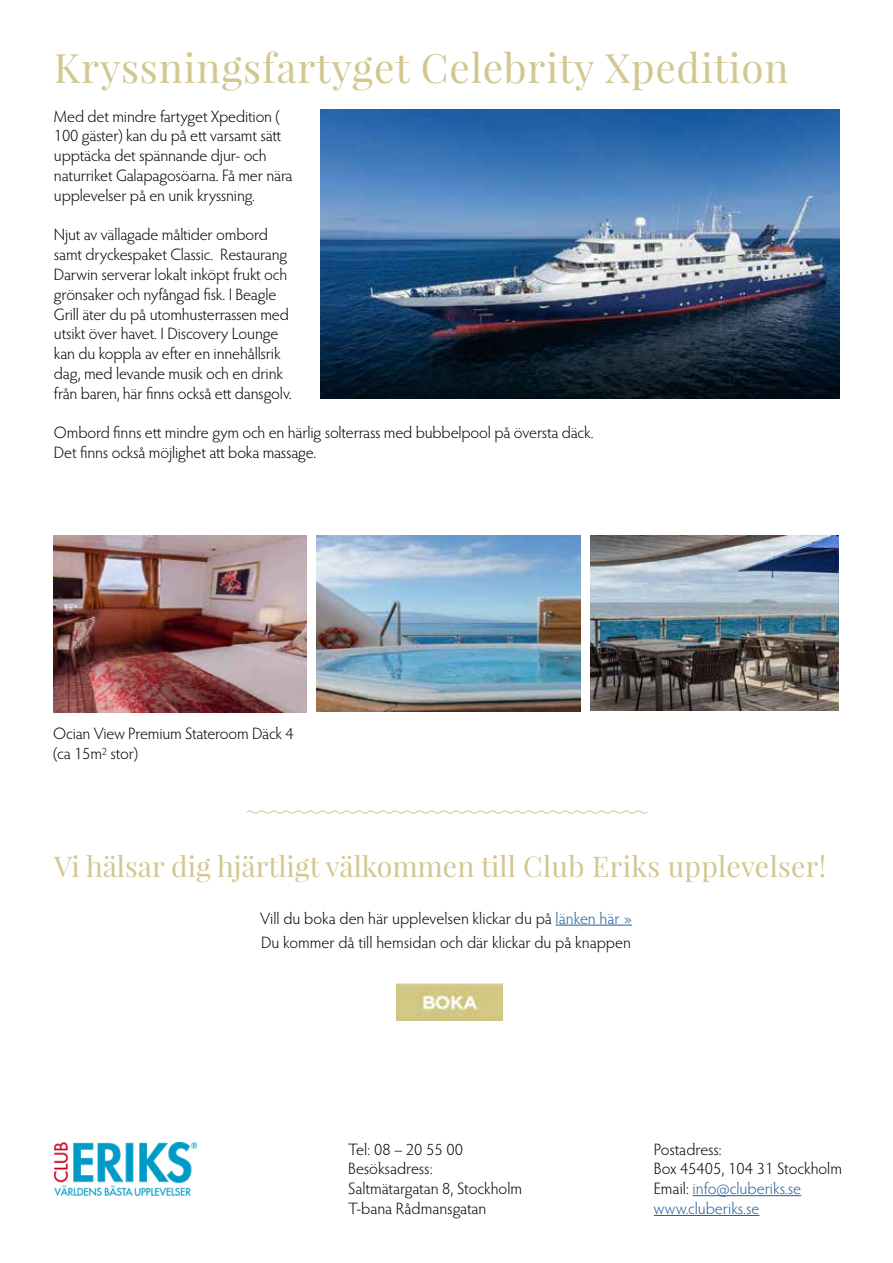
<style>
.page{position:relative;width:893px;height:1263px;background:#fff}
.page>*{position:absolute;margin:0;border:0;box-sizing:border-box;transform-origin:0 0}
.t1{font:40.5px "Playfair Display";letter-spacing:.02em;color:#d2c78f}
.t2{font:28.5px "Playfair Display";color:#d2c78f}
.t3{font:300 16.5px/19.8px "Hypatia Sans Pro";letter-spacing:-.01em;color:#000}
.s1{color:#215e9e}
</style>
<div class="page">
<img style="left:54px;top:1142px;width:142px;height:53px">
<hr style="left:693px;top:1195px;width:108px;height:1px;background:#215e9e">
<hr style="left:654px;top:1215px;width:105px;height:1px;background:#215e9e">
<hr style="left:556px;top:925px;width:76px;height:1px;background:#215e9e">
<img style="left:396px;top:984px;width:107px;height:36px">
<svg style="left:246px;top:810px;width:402px;height:4px"></svg>
<img style="left:590px;top:535px;width:249px;height:175px">
<img style="left:317px;top:535px;width:263px;height:176px">
<img style="left:53px;top:535px;width:253px;height:178px">
<img style="left:321px;top:109px;width:518px;height:290px">
<h1 class="t1" style="left:54px;top:42px;width:736px">Kryssningsfartyget Celebrity Xpedition</h1>
<p class="t3" style="left:54px;top:106px;width:240px">Med det mindre fartyget Xpedition ( 100 gäster) kan du på ett varsamt sätt upptäcka det spännande djur- och naturriket Galapagosöarna. Få mer nära upplevelser på en unik kryssning.</p>
<p class="t3" style="left:54px;top:224px;width:239px">Njut av vällagade måltider ombord samt dryckespaket Classic. Restaurang Darwin serverar lokalt inköpt frukt och grönsaker och nyfångad fisk. I Beagle Grill äter du på utomhusterrassen med utsikt över havet. I Discovery Lounge kan du koppla av efter en innehållsrik dag, med levande musik och en drink från baren, här finns också ett dansgolv.</p>
<p class="t3" style="left:54px;top:422px;width:541px">Ombord finns ett mindre gym och en härlig solterrass med bubbelpool på översta däck.<br>Det finns också möjlighet att boka massage.</p>
<p class="t3" style="left:53px;top:723px;width:242px">Ocian View Premium Stateroom Däck 4 (ca 15m<sup>2</sup> stor)</p>
<h2 class="t2" style="left:54px;top:849px;width:773px">Vi hälsar dig hjärtligt välkommen till Club Eriks upplevelser!</h2>
<p class="t3" style="left:260px;top:905px;width:373px;line-height:24px">Vill du boka den här upplevelsen klickar du på <span class="s1">länken här »<br></span>Du kommer då till hemsidan och där klickar du på knappen</p>
<p class="t3" style="left:348px;top:1138px;width:176px">Tel: 08 – 20 55 00<br>Besöksadress:<br>Saltmätargatan 8, Stockholm<br>T-bana Rådmansgatan</p>
<p class="t3" style="left:654px;top:1138px;width:190px">Postadress:<br>Box 45405, 104 31 Stockholm<br>Email: <span class="s1">info@cluberiks.se www.cluberiks.se</span></p>
</div>
